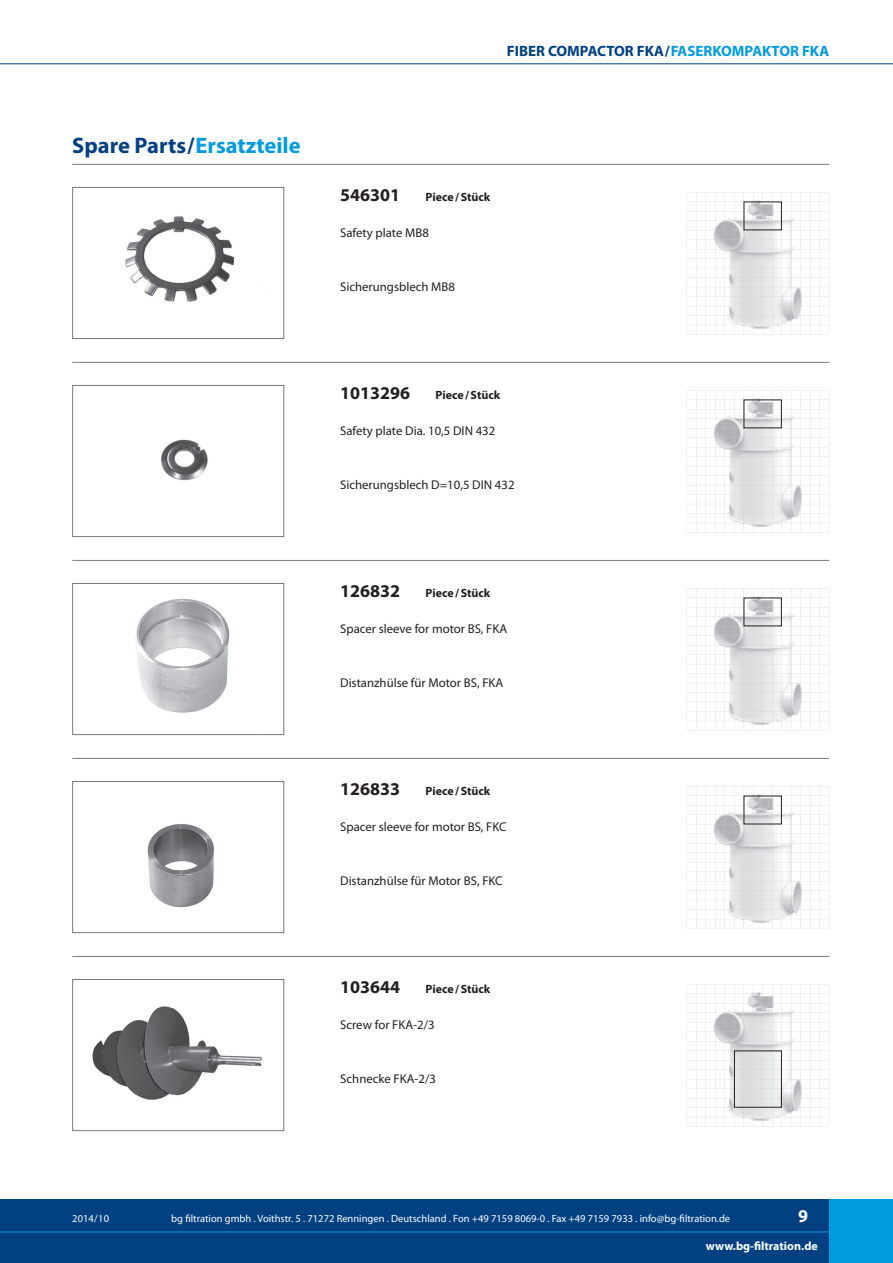
<style>
.page{position:relative;width:893px;height:1263px;background:#fff}
.page>*{position:absolute;margin:0;border:0;box-sizing:border-box;transform-origin:0 0}
.t1{font:700 22.5px "Myriad Pro";color:#014081}
.t2{font:700 18px "Myriad Pro";color:#231f20}
.t3{font:700 18px "Myriad Pro";color:#fff}
.t4{font:700 15px "Myriad Pro";color:#014081}
.t5{font:12.75px "Myriad Pro";color:#231f20}
.t6{font:700 12px "Myriad Pro";color:#231f20}
.t7{font:700 12px "Myriad Pro";color:#fff}
.t8{font:10.5px "Myriad Pro";color:#fff}
.s1{color:#009bde}
</style>
<div class="page">
<svg style="left:687px;top:786px;width:142px;height:143px"></svg>
<img style="left:712px;top:879px;width:90px;height:44px">
<svg style="left:687px;top:588px;width:142px;height:143px"></svg>
<img style="left:712px;top:681px;width:90px;height:44px">
<svg style="left:687px;top:984px;width:142px;height:143px"></svg>
<img style="left:712px;top:1077px;width:90px;height:44px">
<svg style="left:687px;top:390px;width:142px;height:143px"></svg>
<img style="left:712px;top:483px;width:90px;height:44px">
<svg style="left:687px;top:192px;width:142px;height:143px"></svg>
<img style="left:712px;top:285px;width:90px;height:44px">
<div style="left:0;top:1199px;width:829px;height:64px;background:#014081"></div>
<div style="left:829px;top:1199px;width:64px;height:64px;background:#009bde"></div>
<hr style="left:0;top:63px;width:893px;height:1px;background:#014081">
<hr style="left:0;top:1231px;width:893px;height:1px;background:#009bde">
<hr style="left:72px;top:164px;width:757px;height:1px;background:#76787b">
<hr style="left:72px;top:362px;width:757px;height:1px;background:#76787b">
<hr style="left:72px;top:560px;width:757px;height:1px;background:#76787b">
<hr style="left:72px;top:758px;width:757px;height:1px;background:#76787b">
<hr style="left:72px;top:956px;width:757px;height:1px;background:#76787b">
<img style="left:125px;top:216px;width:138px;height:86px">
<div style="left:72px;top:187px;width:212px;height:152px;border:1px solid #76787b"></div>
<img style="left:161px;top:439px;width:47px;height:42px">
<div style="left:72px;top:385px;width:212px;height:152px;border:1px solid #76787b"></div>
<img style="left:135px;top:598px;width:95px;height:115px">
<div style="left:72px;top:583px;width:212px;height:152px;border:1px solid #76787b"></div>
<img style="left:147px;top:824px;width:67px;height:84px">
<div style="left:72px;top:781px;width:212px;height:152px;border:1px solid #76787b"></div>
<img style="left:92px;top:1006px;width:170px;height:94px">
<div style="left:72px;top:979px;width:212px;height:152px;border:1px solid #76787b"></div>
<div style="left:734px;top:1050px;width:48px;height:57px;border:1px solid #231f20"></div>
<h1 class="t1" style="left:72px;top:133px;width:230px">Spare Parts / <span class="s1">Ersatzteile</span></h1>
<p class="t4" style="left:507px;top:42px;width:324px">FIBER COMPACTOR FKA/<span class="s1">FASERKOMPAKTOR FKA</span></p>
<h2 class="t2" style="left:340px;top:185px;width:61px">546301</h2>
<p class="t6" style="left:426px;top:190px;width:66px">Piece / Stück</p>
<p class="t5" style="left:340px;top:225px;width:90px">Safety plate MB8</p>
<p class="t5" style="left:340px;top:279px;width:116px">Sicherungsblech MB8</p>
<h2 class="t2" style="left:340px;top:383px;width:71px">1013296</h2>
<p class="t6" style="left:436px;top:388px;width:66px">Piece / Stück</p>
<p class="t5" style="left:340px;top:423px;width:157px">Safety plate Dia. 10,5 DIN 432</p>
<p class="t5" style="left:340px;top:477px;width:176px">Sicherungsblech D=10,5 DIN 432</p>
<h2 class="t2" style="left:340px;top:581px;width:61px">126832</h2>
<p class="t6" style="left:426px;top:586px;width:66px">Piece / Stück</p>
<p class="t5" style="left:340px;top:621px;width:169px">Spacer sleeve for motor BS, FKA</p>
<p class="t5" style="left:340px;top:675px;width:165px">Distanzhülse für Motor BS, FKA</p>
<h2 class="t2" style="left:340px;top:779px;width:61px">126833</h2>
<p class="t6" style="left:426px;top:784px;width:66px">Piece / Stück</p>
<p class="t5" style="left:340px;top:819px;width:168px">Spacer sleeve for motor BS, FKC</p>
<p class="t5" style="left:340px;top:873px;width:164px">Distanzhülse für Motor BS, FKC</p>
<h2 class="t2" style="left:340px;top:977px;width:61px">103644</h2>
<p class="t6" style="left:426px;top:982px;width:66px">Piece / Stück</p>
<p class="t5" style="left:340px;top:1017px;width:96px">Screw for FKA-2/3</p>
<p class="t5" style="left:340px;top:1071px;width:97px">Schnecke FKA-2/3</p>
<p class="t8" style="left:72px;top:1212px;width:38px">2014 / 10</p>
<p class="t8" style="left:171px;top:1212px;width:560px">bg filtration gmbh . Voithstr. 5 . 71272 Renningen . Deutschland . Fon +49 7159 8069-0 . Fax +49 7159 7933 . info@bg-filtration.de</p>
<h2 class="t3" style="left:798px;top:1206px;width:11px">9</h2>
<p class="t7" style="left:706px;top:1239px;width:114px">www.bg-filtration.de</p>
</div>
